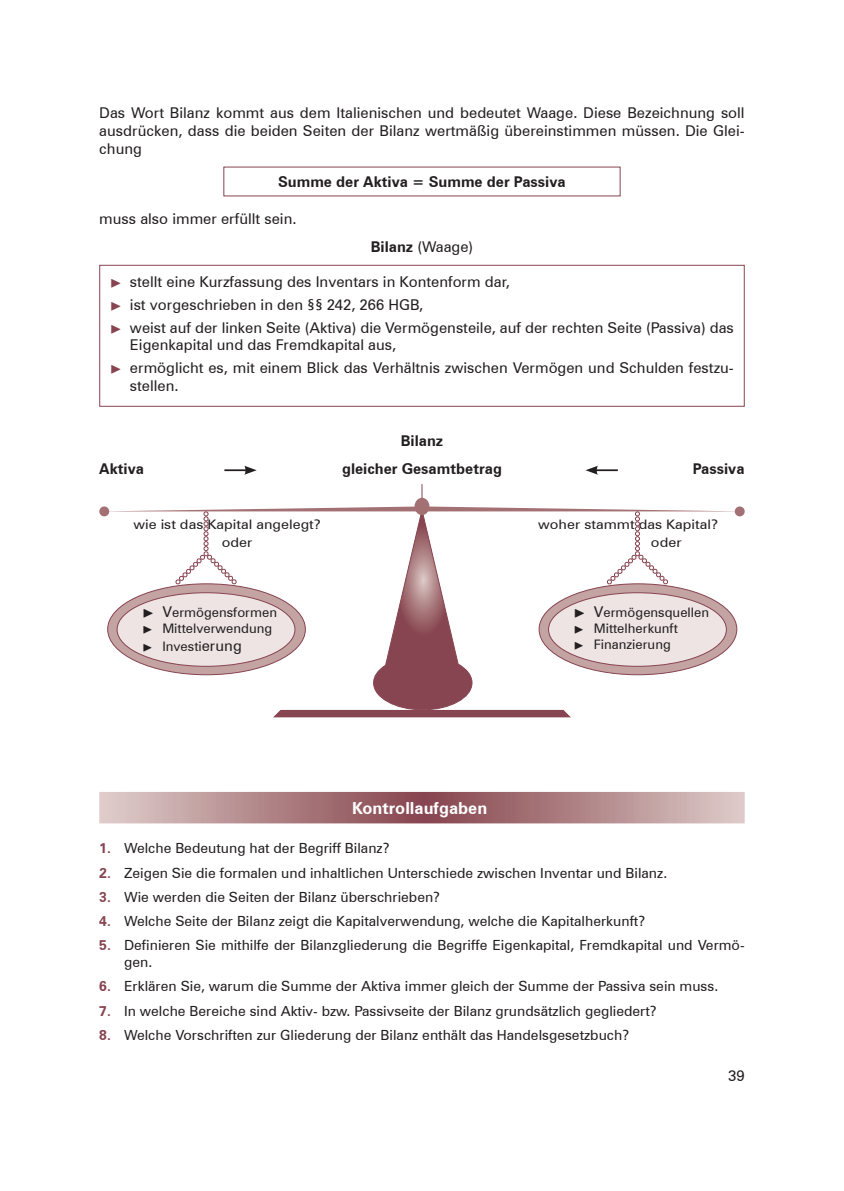
<style>
.page{position:relative;width:844px;height:1191px;background:#fff}
.page>*{position:absolute;margin:0;border:0;box-sizing:border-box;transform-origin:0 0}
.t1{font:700 16.62px "Zurich BT";color:#fff}
.Fließtext{font:14.88px/17.8px "Zurich BT";color:#231f20}
.Fließtext-2{font:700 14.88px "Zurich BT";color:#231f20}
.t2{font:14px/16.8px "Zurich BT";color:#231f20}
.Fließtext-3{font:13.12px "Zurich BT";color:#231f20}
.Fließtext-4{font:13.12px "Zurich BT";color:#231f20;scale:1.1 1}
.s1{font-weight:700}
.s2{font-family:"Uni Math";color:#874451}
.s3{font-family:"Uni Math";font-size:14.88px}
.s4{font-size:14.88px}
.s5{font-family:"Uni Math"}
.s6{font-weight:700;color:#874451}
</style>
<div class="page">
<svg style="left:99px;top:792px;width:645px;height:31px;background:#b1878a"></svg>
<div style="left:99px;top:265px;width:645px;height:142px;border:1px solid #874451"></div>
<svg style="left:99px;top:484px;width:645px;height:233px"></svg>
<hr style="left:224px;top:469px;width:23px;height:2px;background:#231f20">
<svg style="left:244px;top:466px;width:12px;height:9px"></svg>
<hr style="left:595px;top:469px;width:22px;height:2px;background:#231f20">
<svg style="left:585px;top:466px;width:12px;height:9px"></svg>
<div style="left:414px;top:498px;width:15px;height:17px;background:#a37074;border-radius:50%"></div>
<p class="Fließtext" style="left:99px;top:104px;width:646px;text-align:justify">Das Wort Bilanz kommt aus dem Italienischen und bedeutet Waage. Diese Bezeichnung soll ausdrücken, dass die beiden Seiten der Bilanz wertmäßig übereinstimmen müssen. Die Glei&shy;chung</p>
<p class="Fließtext-2" style="left:278px;top:173px;width:289px">Summe der Aktiva = Summe der Passiva</p>
<p class="Fließtext" style="left:99px;top:210px;width:199px">muss also immer erfüllt sein.</p>
<p class="Fließtext" style="left:370px;top:238px;width:104px"><span class="s1">Bilanz</span> (Waage)</p>
<p class="Fließtext" style="left:110px;top:273px;width:401px"><span class="s2">►</span> stellt eine Kurzfassung des Inventars in Kontenform dar,</p>
<p class="Fließtext" style="left:110px;top:295px;width:315px"><span class="s2">►</span> ist vorgeschrieben in den §§ 242, 266 HGB,</p>
<p class="Fließtext" style="left:130px;top:318px;width:605px;text-indent:-20px"><span class="s2">►</span> weist auf der linken Seite (Aktiva) die Vermögensteile, auf der rechten Seite (Passiva) das<br>Eigenkapital und das Fremdkapital aus,</p>
<p class="Fließtext" style="left:130px;top:359px;width:605px;text-indent:-20px"><span class="s2">►</span> ermöglicht es, mit einem Blick das Verhältnis zwischen Vermögen und Schulden festzu&shy;stellen.</p>
<p class="Fließtext-2" style="left:400px;top:431px;width:44px">Bilanz</p>
<p class="Fließtext-2" style="left:99px;top:459px;width:46px">Aktiva</p>
<p class="Fließtext-2" style="left:342px;top:459px;width:161px">gleicher Gesamtbetrag</p>
<p class="Fließtext-2" style="left:692px;top:459px;width:53px">Passiva</p>
<p class="Fließtext-4" style="left:133px;top:516px;width:172px">wie ist das Kapital angelegt?</p>
<p class="Fließtext-4" style="left:538px;top:516px;width:165px">woher stammt das Kapital?</p>
<p class="Fließtext-4" style="left:222px;top:534px;width:29px">oder</p>
<p class="Fließtext-4" style="left:650px;top:534px;width:29px">oder</p>
<p class="Fließtext-3" style="left:142px;top:604px;width:136px"><span class="s3">►</span> <span class="s4">V</span>ermögensformen</p>
<p class="Fließtext-3" style="left:142px;top:620px;width:131px"><span class="s5">►</span> Mittelverwendung</p>
<p class="Fließtext-3" style="left:142px;top:638px;width:101px"><span class="s5">►</span> Investi<span class="s4">erung</span></p>
<p class="Fließtext-3" style="left:573px;top:604px;width:137px"><span class="s3">►</span> <span class="s4">V</span>ermögensquellen</p>
<p class="Fließtext-3" style="left:573px;top:620px;width:105px"><span class="s5">►</span> Mittelherkunft</p>
<p class="Fließtext-3" style="left:573px;top:636px;width:98px"><span class="s5">►</span> Finanzierung</p>
<p class="t1" style="left:352px;top:798px;width:137px">Kontrollaufgaben</p>
<p class="t2" style="left:99px;top:840px;width:292px"><span class="s6">1.</span> Welche Bedeutung hat der Begriff Bilanz?</p>
<p class="t2" style="left:99px;top:864px;width:569px"><span class="s6">2.</span> Zeigen Sie die formalen und inhaltlichen Unterschiede zwischen Inventar und Bilanz.</p>
<p class="t2" style="left:99px;top:888px;width:342px"><span class="s6">3.</span> Wie werden die Seiten der Bilanz überschrieben?</p>
<p class="t2" style="left:99px;top:912px;width:547px"><span class="s6">4.</span> Welche Seite der Bilanz zeigt die Kapitalverwendung, welche die Kapitalherkunft?</p>
<p class="t2" style="left:124px;top:937px;width:622px;text-indent:-25px"><span class="s6">5.</span> Definieren Sie mithilfe der Bilanzgliederung die Begriffe Eigenkapital, Fremdkapital und Vermö&shy;gen.</p>
<p class="t2" style="left:99px;top:978px;width:620px"><span class="s6">6.</span> Erklären Sie, warum die Summe der Aktiva immer gleich der Summe der Passiva sein muss.</p>
<p class="t2" style="left:99px;top:1002px;width:559px"><span class="s6">7.</span> In welche Bereiche sind Aktiv- bzw. Passivseite der Bilanz grundsätzlich gegliedert?</p>
<p class="t2" style="left:99px;top:1026px;width:531px"><span class="s6">8.</span> Welche Vorschriften zur Gliederung der Bilanz enthält das Handelsgesetzbuch?</p>
<p class="Fließtext" style="left:728px;top:1066px;width:18px">39</p>
</div>
